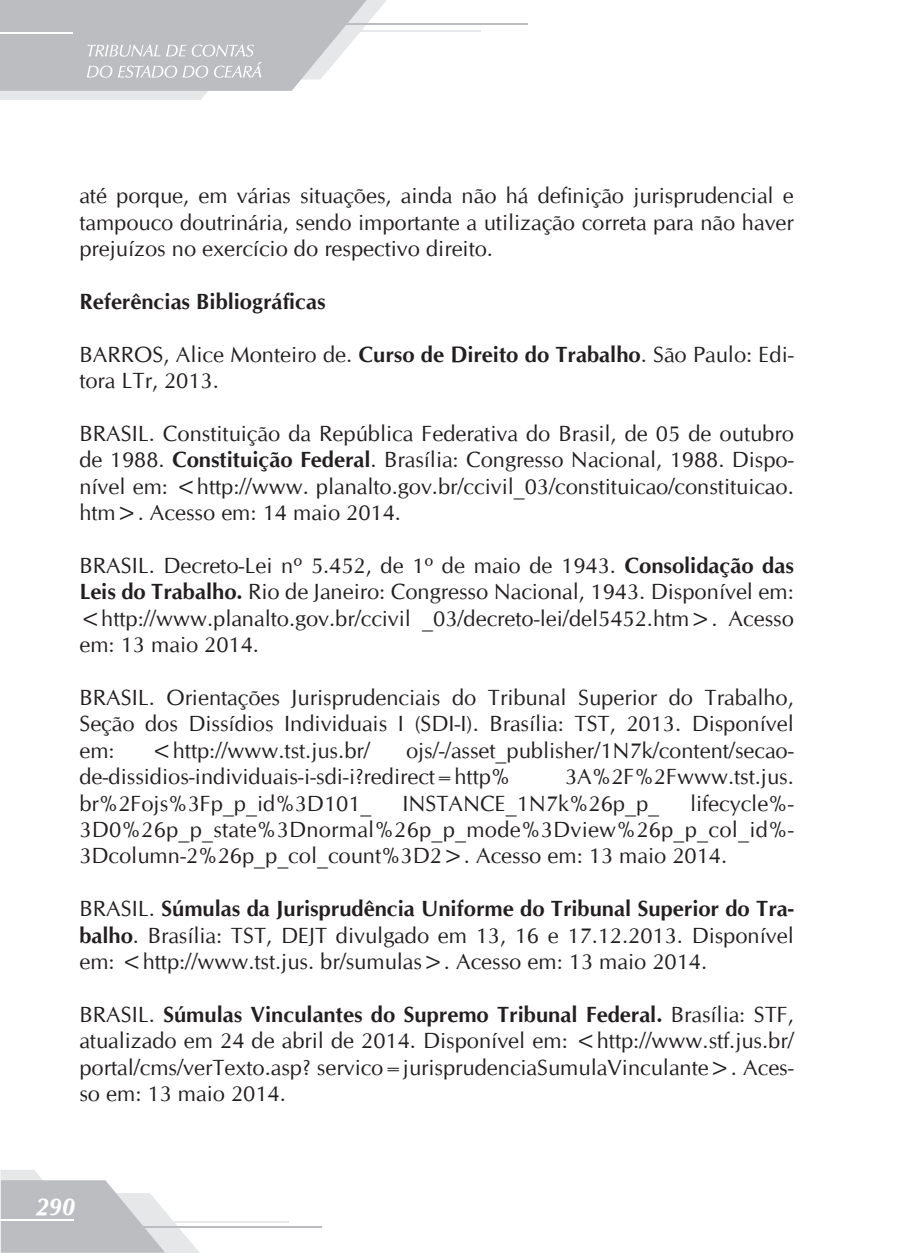
<style>
.page{position:relative;width:913px;height:1253px;background:#fff}
.page>*{position:absolute;margin:0;border:0;box-sizing:border-box;transform-origin:0 0}
.t1{font:italic 700 24px "CG Omega";color:#fff}
.t2{font:22px/26.4px "CG Omega";color:#231f20;text-align:justify}
.t3{font:700 22px "CG Omega";color:#231f20}
.s1{font-weight:700}
</style>
<div class="page">
<hr style="left:228px;top:30px;width:252px;height:1px;background:#e6e7e9">
<hr style="left:275px;top:23px;width:253px;height:2px;background:#bcbdc0">
<hr style="left:36px;top:1221px;width:252px;height:2px;background:#e6e7e9">
<svg style="left:1px;top:1170px;width:199px;height:83px"></svg>
<hr style="left:69px;top:1226px;width:253px;height:2px;background:#bcbdc0">
<hr style="left:0;top:1219px;width:74px;height:2px;background:#fff">
<svg style="left:0;top:0;width:387px;height:100px"></svg>
<p class="t2" style="left:79px;top:183px;width:716px">até porque, em várias situações, ainda não há definição jurisprudencial e tampouco doutrinária, sendo importante a utilização correta para não haver prejuízos no exercício do respectivo direito.</p>
<p class="t3" style="left:79px;top:288px;width:248px">Referências Bibliográficas</p>
<p class="t2" style="left:79px;top:341px;width:716px">BARROS, Alice Monteiro de. <span class="s1">Curso de Direito do Trabalho</span>. São Paulo: Edi&shy;tora LTr, 2013.</p>
<p class="t2" style="left:79px;top:421px;width:716px">BRASIL. Constituição da República Federativa do Brasil, de 05 de outubro de 1988. <span class="s1">Constituição Federal</span>. Brasília: Congresso Nacional, 1988. Dispo&shy;nível em: &lt;http://www. planalto.gov.br/ccivil_03/constituicao/constituicao. htm&gt;. Acesso em: 14 maio 2014.</p>
<p class="t2" style="left:79px;top:553px;width:716px">BRASIL. Decreto-Lei nº 5.452, de 1º de maio de 1943. <span class="s1">Consolidação das Leis do Trabalho.</span> Rio de Janeiro: Congresso Nacional, 1943. Disponível em: &lt;http://www.planalto.gov.br/ccivil _03/decreto-lei/del5452.htm&gt;. Acesso em: 13 maio 2014.</p>
<p class="t2" style="left:79px;top:685px;width:716px">BRASIL. Orientações Jurisprudenciais do Tribunal Superior do Trabalho, Seção dos Dissídios Individuais I (SDI-I). Brasília: TST, 2013. Disponível em:</p>
<p class="t2" style="left:79px;top:737px;width:716px;text-indent:327px">ojs/-/asset_publisher/1N7k/content/secao&shy;de-dissidios-individuais-i-sdi-i?redirect=http%</p>
<p class="t2" style="left:151px;top:737px;width:220px">&lt;http://www.tst.jus.br/</p>
<p class="t2" style="left:565px;top:764px;width:230px">3A%2F%2Fwww.tst.jus.</p>
<p class="t2" style="left:79px;top:790px;width:716px;text-indent:610px">lifecycle%- 3D0%26p_p_state%3Dnormal%26p_p_mode%3Dview%26p_p_col_id%- 3Dcolumn-2%26p_p_col_count%3D2&gt;. Acesso em: 13 maio 2014.</p>
<p class="t2" style="left:79px;top:896px;width:716px">BRASIL. <span class="s1">Súmulas da Jurisprudência Uniforme do Tribunal Superior do Tra&shy;balho</span>. Brasília: TST, DEJT divulgado em 13, 16 e 17.12.2013. Disponível em: &lt;http://www.tst.jus. br/sumulas&gt;. Acesso em: 13 maio 2014.</p>
<p class="t2" style="left:79px;top:1001px;width:716px">BRASIL. <span class="s1">Súmulas Vinculantes do Supremo Tribunal Federal.</span> Brasília: STF, atualizado em 24 de abril de 2014. Disponível em: &lt;http://www.stf.jus.br/ portal/cms/verTexto.asp? servico=jurisprudenciaSumulaVinculante&gt;. Aces&shy;so em: 13 maio 2014.</p>
<p class="t2" style="left:79px;top:790px;width:294px">br%2Fojs%3Fp_p_id%3D101_</p>
<p class="t2" style="left:402px;top:790px;width:258px">INSTANCE_1N7k%26p_p_</p>
<p class="t1" style="left:35px;top:1192px;width:41px">290</p>
</div>
